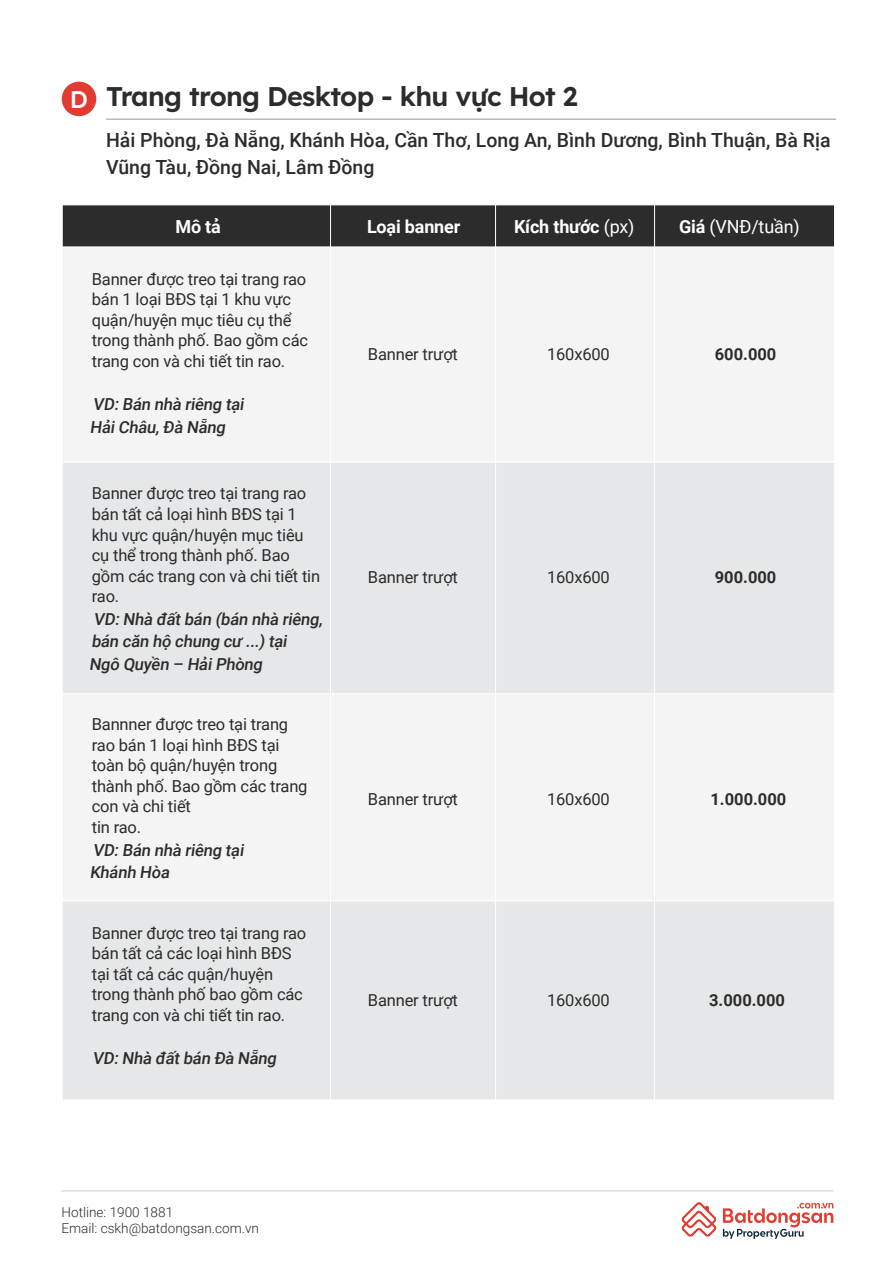
<style>
.page{position:relative;width:893px;height:1263px;background:#fff}
.page>*{position:absolute;margin:0;border:0;box-sizing:border-box;transform-origin:0 0}
.t1{font:600 27px "Lexend";letter-spacing:-.025em;color:#2c2c2c}
.t2{font:500 19.5px/27px "Roboto";color:#2c2c2c}
.t3{font:700 18px "Roboto";letter-spacing:-.01em;color:#fff}
.t4{font:18px "Roboto";letter-spacing:-.01em;color:#fff}
.t5{font:16.5px/20.5px "Roboto";letter-spacing:-.01em;color:#2c2c2c}
.t6{font:500 16.5px/22.4px "Roboto";color:#2c2c2c}
.t7{font:700 16.5px "Roboto";color:#2c2c2c}
.t8{font:300 13.65px/16.4px "Roboto";color:#2c2c2c}
.s1{font-weight:500;font-size:24px;color:#fff}
.s2{font-weight:400}
.s3{font-weight:700}
</style>
<div class="page">
<div style="left:62px;top:692px;width:773px;height:215px;background:#f4f4f4"></div>
<div style="left:62px;top:901px;width:773px;height:199px;background:#e6e7e8;border:1px solid #fff"></div>
<div style="left:62px;top:204px;width:773px;height:43px;background:#2c2c2c;border:1px solid #fff"></div>
<div style="left:62px;top:247px;width:773px;height:215px;background:#f4f4f4"></div>
<div style="left:62px;top:462px;width:773px;height:232px;background:#e6e7e8;border:1px solid #fff"></div>
<hr style="left:330px;top:205px;width:1px;height:895px;background:#fff">
<hr style="left:495px;top:205px;width:1px;height:895px;background:#fff">
<hr style="left:654px;top:205px;width:1px;height:895px;background:#fff">
<hr style="left:106px;top:119px;width:730px;height:1px;background:#97999b">
<div style="left:62px;top:82px;width:34px;height:34px;background:#e03c31;border-radius:50%"></div>
<hr style="left:61px;top:1191px;width:773px;height:1px;background:#97999b">
<svg style="left:682px;top:1202px;width:34px;height:35px"></svg>
<svg style="left:723px;top:1203px;width:110px;height:36px"></svg>
<h1 class="t1" style="left:70px;top:77px;width:509px"><span class="s1">D</span> Trang trong Desktop - khu vực Hot 2</h1>
<p class="t2" style="left:106px;top:125px;width:726px">Hải Phòng, Đà Nẵng, Khánh Hòa, Cần Thơ, Long An, Bình Dương, Bình Thuận, Bà Rịa<br>Vũng Tàu, Đồng Nai, Lâm Đồng</p>
<p class="t3" style="left:175px;top:214px;width:47px">Mô tả</p>
<p class="t3" style="left:367px;top:214px;width:95px">Loại banner</p>
<p class="t3" style="left:514px;top:214px;width:122px">Kích thước <span class="s2">(px)</span></p>
<p class="t4" style="left:679px;top:214px;width:122px"><span class="s3">Giá</span> (VNĐ/tuần)</p>
<p class="t5" style="left:92px;top:268px;width:218px">Banner được treo tại trang rao bán 1 loại BĐS tại 1 khu vực quận/huyện mục tiêu cụ thể trong thành phố. Bao gồm các trang con và chi tiết tin rao.</p>
<p class="t6" style="left:90px;top:393px;width:158px">VD:Bán nhà riêng tại<br>HảiChâu,Đà Nẵng</p>
<p class="t5" style="left:368px;top:343px;width:92px">Banner trượt</p>
<p class="t5" style="left:547px;top:343px;width:64px">160x600</p>
<p class="t7" style="left:715px;top:342px;width:63px">600.000</p>
<p class="t5" style="left:92px;top:483px;width:230px">Banner được treo tại trang rao bán tất cả loại hình BĐS tại 1 khu vực quận/huyện mục tiêu cụ thể trong thành phố. Bao gồm các trang con và chi tiết tin rao.</p>
<p class="t6" style="left:89px;top:607px;width:238px">VD:Nhà đấtbán (bán nhà riêng, bán căn hộ chung cư ...)tại<br>Ngô Quyền – HảiPhòng</p>
<p class="t5" style="left:92px;top:713px;width:217px">Bannner được treo tại trang rao bán 1 loại hình BĐS tại toàn bộ quận/huyện trong thành phố. Bao gồm các trang con và chi tiết<br>tin rao.</p>
<p class="t6" style="left:90px;top:838px;width:158px">VD:Bán nhà riêng tại<br>Khánh Hòa</p>
<p class="t5" style="left:92px;top:922px;width:216px">Banner được treo tại trang rao bán tất cả các loại hình BĐS tại tất cả các quận/huyện trong thành phố bao gồm các trang con và chi tiết tin rao.</p>
<p class="t6" style="left:93px;top:1047px;width:188px">VD:Nhà đấtbán Đà Nẵng</p>
<p class="t5" style="left:368px;top:566px;width:92px">Banner trượt</p>
<p class="t5" style="left:547px;top:566px;width:64px">160x600</p>
<p class="t7" style="left:715px;top:565px;width:63px">900.000</p>
<p class="t5" style="left:368px;top:788px;width:92px">Banner trượt</p>
<p class="t5" style="left:547px;top:788px;width:64px">160x600</p>
<p class="t7" style="left:710px;top:787px;width:77px">1.000.000</p>
<p class="t5" style="left:368px;top:989px;width:92px">Banner trượt</p>
<p class="t5" style="left:547px;top:989px;width:64px">160x600</p>
<p class="t7" style="left:709px;top:988px;width:77px">3.000.000</p>
<p class="t8" style="left:61px;top:1203px;width:199px">Hotline: 1900 1881<br>Email: cskh@batdongsan.com.vn</p>
</div>
